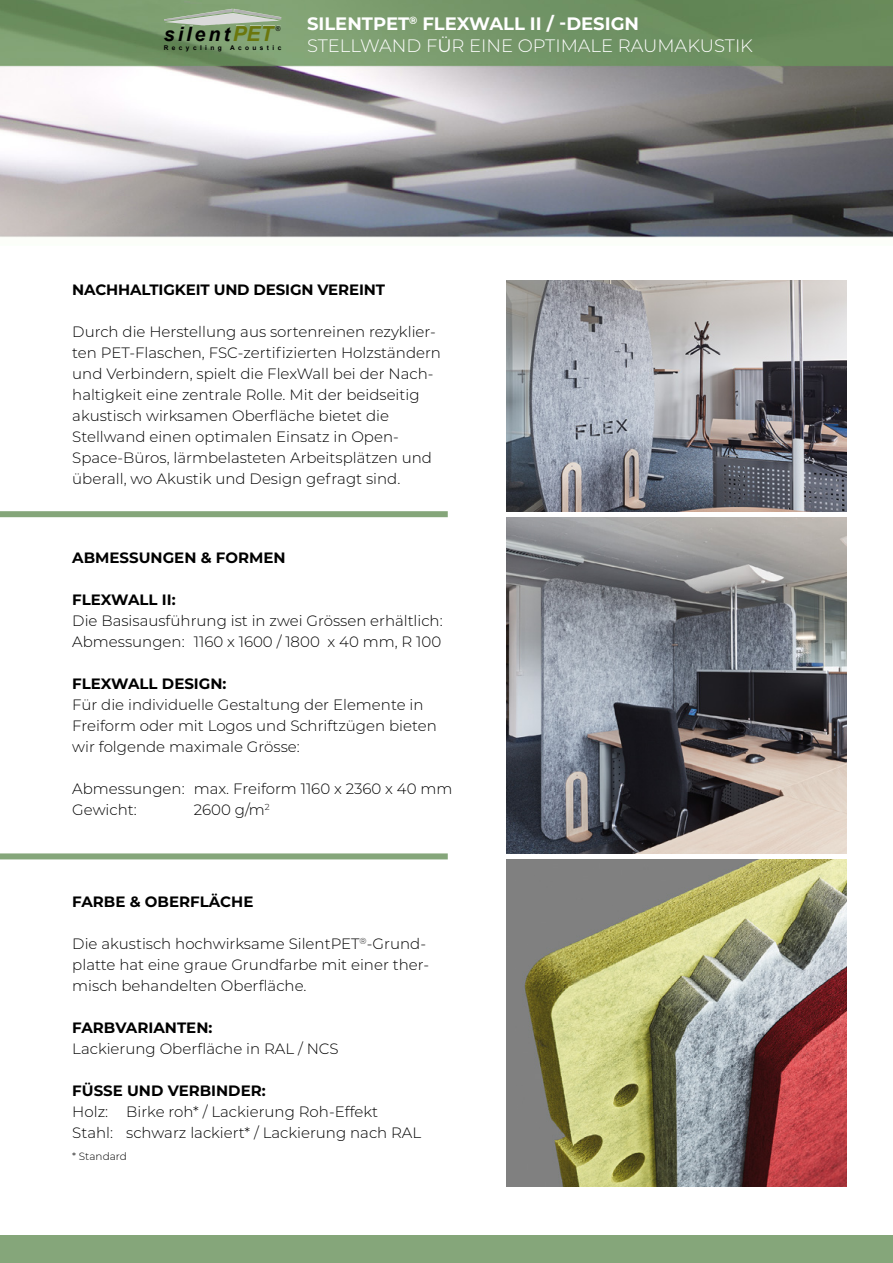
<style>
.page{position:relative;width:893px;height:1263px;background:#fff}
.page>*{position:absolute;margin:0;border:0;box-sizing:border-box;transform-origin:0 0}
.t1{font:italic 700 19.65px "Arial";letter-spacing:.15em;color:#000}
.t2{font:300 18px/21.6px "Montserrat";color:#fff}
.t3{font:300 15px/21px "Montserrat";color:#000}
.t4{font:700 15px "Montserrat";color:#000}
.t5{font:300 10.5px "Montserrat";color:#000}
.t6{font:italic 6.75px "Arial";color:#000}
.t7{font:700 6.6px "Arial";letter-spacing:.52em;color:#000}
.s1{font-size:20.7px;color:#6b770d}
.s2{font-weight:700}
.s3{font-weight:400}
</style>
<div class="page">
<img style="left:0;top:0;width:893px;height:238px">
<div style="left:0;top:1235px;width:893px;height:28px;background:#85a67a"></div>
<div style="left:0;top:511px;width:448px;height:6px;background:#85a67a"></div>
<div style="left:0;top:853px;width:448px;height:6px;background:#85a67a"></div>
<img style="left:506px;top:281px;width:340px;height:230px">
<img style="left:164px;top:9px;width:117px;height:17px">
<img style="left:506px;top:517px;width:340px;height:336px">
<img style="left:506px;top:859px;width:340px;height:327px">
<h1 class="t1" style="left:164px;top:21px;width:111px">silent<span class="s1">PET</span></h1>
<p class="t6" style="left:276px;top:24px;width:6px">®</p>
<p class="t7" style="left:164px;top:43px;width:119px">Recycling Acoustic</p>
<p class="t2" style="left:307px;top:12px;width:447px"><span class="s2">SILENTPET</span><sup>®</sup> <span class="s2">FLEXWALL II / -DESIGN<br></span>STELLWAND F<span class="s3">Ü</span>R EINE OPTIMALE RAUMAKUSTIK</p>
<p class="t4" style="left:72px;top:279px;width:314px">NACHHALTIGKEIT UND DESIGN VEREINT</p>
<p class="t3" style="left:72px;top:321px;width:370px">Durch die Herstellung aus sortenreinen rezyklier&shy;ten PET-Flaschen, FSC-zertifizierten Holzständern und Verbindern, spielt die FlexWall bei der Nach&shy;haltigkeit eine zentrale Rolle. Mit der beidseitig akustisch wirksamen Oberfläche bietet die Stellwand einen optimalen Einsatz in Open-Space-Büros, lärmbelasteten Arbeitsplätzen und überall, wo Akustik und Design gefragt sind.</p>
<p class="t4" style="left:72px;top:547px;width:215px">ABMESSUNGEN &amp; FORMEN</p>
<p class="t4" style="left:72px;top:589px;width:105px">FLEXWALL II:</p>
<p class="t3" style="left:72px;top:610px;width:372px">Die Basisausführung ist in zwei Grössen erhältlich:<br>Abmessungen: 1160 x 1600 / 1800 x 40 mm, R 100</p>
<p class="t4" style="left:72px;top:673px;width:156px">FLEXWALL DESIGN:</p>
<p class="t3" style="left:72px;top:694px;width:366px">Für die individuelle Gestaltung der Elemente in<br>Freiform oder mit Logos und Schriftzügen bieten wir folgende maximale Grösse:</p>
<p class="t3" style="left:72px;top:778px;width:382px">Abmessungen: max. Freiform 1160 x 2360 x 40 mm<br>Gewicht:</p>
<p class="t3" style="left:194px;top:799px;width:77px">2600 g/m<sup>2</sup></p>
<p class="t4" style="left:72px;top:891px;width:183px">FARBE &amp; OBERFLÄCHE</p>
<p class="t3" style="left:72px;top:933px;width:358px">Die akustisch hochwirksame SilentPET<sup>®</sup>-Grund&shy;platte hat eine graue Grundfarbe mit einer ther&shy;misch behandelten Oberfläche.</p>
<p class="t4" style="left:72px;top:1017px;width:142px">FARBVARIANTEN:</p>
<p class="t3" style="left:72px;top:1038px;width:268px">Lackierung Oberfläche in RAL / NCS</p>
<p class="t4" style="left:72px;top:1080px;width:195px">FÜSSE UND VERBINDER:</p>
<p class="t3" style="left:72px;top:1101px;width:351px">Holz: Birke roh* / Lackierung Roh-Effekt<br>Stahl: schwarz lackiert* / Lackierung nach RAL</p>
<p class="t5" style="left:72px;top:1148px;width:56px">* Standard</p>
</div>
